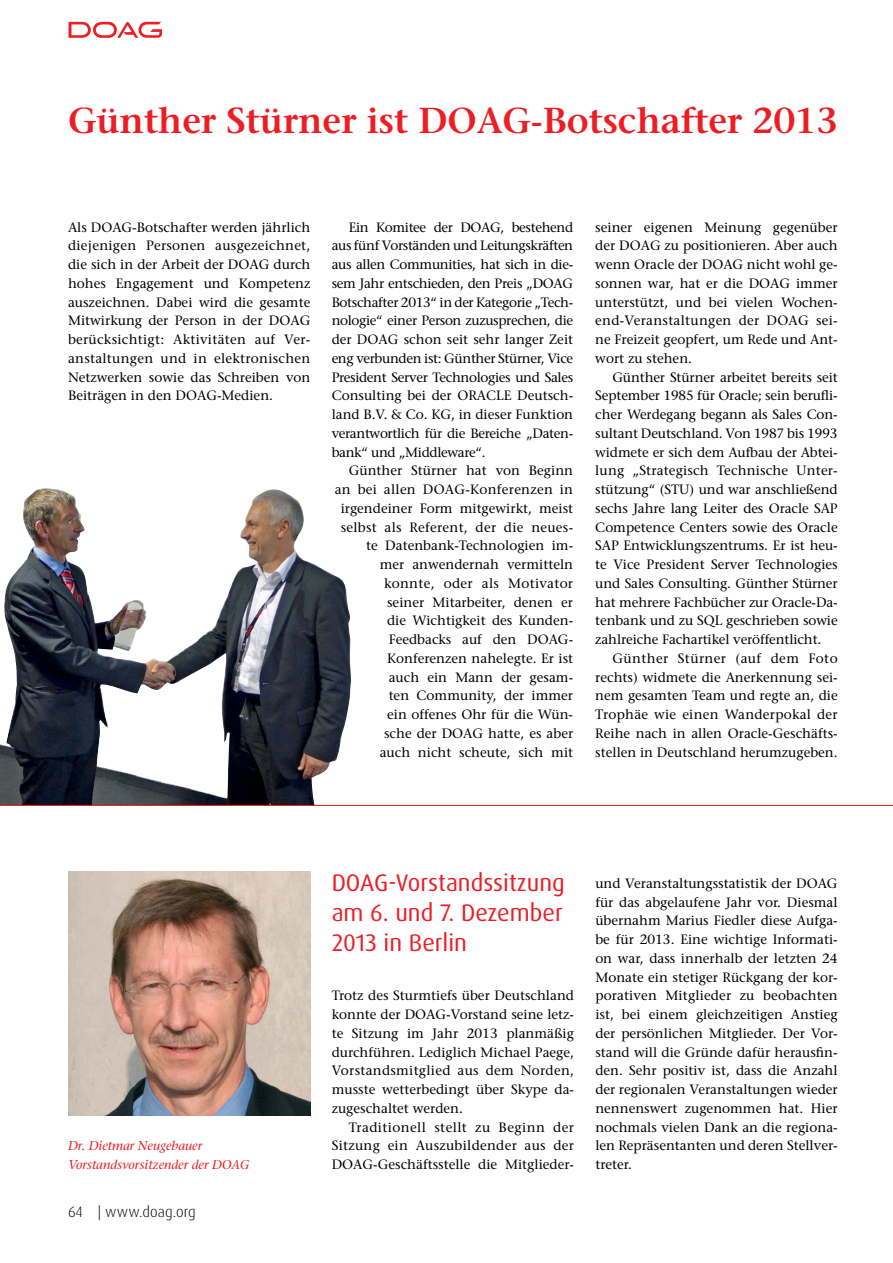
<style>
.page{position:relative;width:893px;height:1263px;background:#fff}
.page>*{position:absolute;margin:0;border:0;box-sizing:border-box;transform-origin:0 0}
.t1{font:600 36px "Stone Serif Std";letter-spacing:-.005em;color:#ed1d24}
.t2{font:24px/30px "Dax Pro";color:#ed1d24;text-align:justify}
.t3{font:300 15px "Dax Pro";letter-spacing:.01em;color:#000}
.t4{font:500 13.5px/18.8px "Stone Serif Std";color:#000;text-align:justify}
.t5{font:italic 500 12.75px/18.8px "Stone Serif Std";color:#ed1d24}
</style>
<div class="page">
<svg style="left:68px;top:22px;width:94px;height:16px"></svg>
<img style="left:0;top:488px;width:351px;height:317px">
<hr style="left:0;top:805px;width:893px;height:1px;background:#ed1d24">
<img style="left:68px;top:872px;width:242px;height:243px">
<h1 class="t1" style="left:68px;top:99px;width:771px">Günther Stürner ist DOAG-Botschafter 2013</h1>
<p class="t4" style="left:68px;top:218px;width:244px">Als DOAG-Botschafter werden jährlich diejenigen Personen ausgezeichnet, die sich in der Arbeit der DOAG durch hohes Engagement und Kompetenz auszeichnen. Dabei wird die gesamte Mitwirkung der Person in der DOAG berücksichtigt: Aktivitäten auf Ver&shy;anstaltungen und in elektronischen Netzwerken sowie das Schreiben von Beiträgen in den DOAG-Medien.</p>
<p class="t4" style="left:332px;top:218px;width:243px;text-indent:17px">Ein Komitee der DOAG, bestehend aus fünf Vorständen und Leitungskräften aus allen Communities, hat sich in die&shy;sem Jahr entschieden, den Preis „DOAG Botschafter 2013“ in der Kategorie „Tech&shy;nologie“ einer Person zuzusprechen, die der DOAG schon seit sehr langer Zeit eng verbunden ist: Günther Stürner, Vice President Server Technologies und Sales Consulting bei der ORACLE Deutsch&shy;land B.V. &amp; Co. KG, in dieser Funktion verantwortlich für die Bereiche „Daten&shy;bank“ und „Middleware“.</p>
<p class="t4" style="left:335px;top:461px;width:240px;text-align:right">Günther Stürner hat von Beginn an bei allen DOAG-Konferenzen in irgendeiner Form mitgewirkt, meist selbst als Referent, der die neues&shy;te Datenbank-Technologien im-<br>mer anwendernah vermitteln konnte, oder als Motivator<br>seiner Mitarbeiter, denen er<br>die Wichtigkeit des Kunden-<br>Feedbacks auf den DOAG-<br>Konferenzen nahelegte. Er ist<br>auch ein Mann der gesam-<br>ten Community, der immer<br>ein offenes Ohr für die Wün-<br>sche der DOAG hatte, es aber<br>auch nicht scheute, sich mit</p>
<p class="t4" style="left:595px;top:218px;width:244px">seiner eigenen Meinung gegenüber der DOAG zu positionieren. Aber auch wenn Oracle der DOAG nicht wohl ge&shy;sonnen war, hat er die DOAG immer unterstützt, und bei vielen Wochen&shy;end-Veranstaltungen der DOAG sei&shy;ne Freizeit geopfert, um Rede und Ant&shy;wort zu stehen.</p>
<p class="t4" style="left:595px;top:368px;width:244px;text-indent:17px">Günther Stürner arbeitet bereits seit September 1985 für Oracle; sein berufli&shy;cher Werdegang begann als Sales Con&shy;sultant Deutschland. Von 1987 bis 1993 widmete er sich dem Aufbau der Abtei&shy;lung „Strategisch Technische Unter&shy;stützung“ (STU) und war anschließend sechs Jahre lang Leiter des Oracle SAP Competence Centers sowie des Oracle SAP Entwicklungszentrums. Er ist heu&shy;te Vice President Server Technologies und Sales Consulting. Günther Stürner hat mehrere Fachbücher zur Oracle-Da&shy;tenbank und zu SQL geschrieben sowie zahlreiche Fachartikel veröffentlicht.</p>
<p class="t4" style="left:595px;top:649px;width:244px;text-indent:17px">Günther Stürner (auf dem Foto rechts) widmete die Anerkennung sei&shy;nem gesamten Team und regte an, die Trophäe wie einen Wanderpokal der Reihe nach in allen Oracle-Geschäfts&shy;stellen in Deutschland herumzugeben.</p>
<p class="t5" style="left:68px;top:1137px;width:183px">Dr. Dietmar Neugebauer<br>Vorstandsvorsitzender der DOAG</p>
<p class="t3" style="left:68px;top:1202px;width:129px">64 | www.doag.org</p>
<h2 class="t2" style="left:332px;top:867px;width:235px">DOAG-Vorstandssitzung am 6. und 7. Dezember 2013 in Berlin</h2>
<p class="t4" style="left:332px;top:986px;width:244px">Trotz des Sturmtiefs über Deutschland konnte der DOAG-Vorstand seine letz&shy;te Sitzung im Jahr 2013 planmäßig durchführen. Lediglich Michael Paege, Vorstandsmitglied aus dem Norden, musste wetterbedingt über Skype da&shy;zugeschaltet werden.</p>
<p class="t4" style="left:332px;top:1118px;width:244px;text-indent:17px">Traditionell stellt zu Beginn der Sitzung ein Auszubildender aus der DOAG-Geschäftsstelle die Mitglieder-</p>
<p class="t4" style="left:595px;top:874px;width:244px">und Veranstaltungsstatistik der DOAG für das abgelaufene Jahr vor. Diesmal übernahm Marius Fiedler diese Aufga&shy;be für 2013. Eine wichtige Informati&shy;on war, dass innerhalb der letzten 24<br>Monate ein stetiger Rückgang der kor&shy;porativen Mitglieder zu beobachten ist, bei einem gleichzeitigen Anstieg der persönlichen Mitglieder. Der Vor&shy;stand will die Gründe dafür herausfin&shy;den. Sehr positiv ist, dass die Anzahl der regionalen Veranstaltungen wieder nennenswert zugenommen hat. Hier nochmals vielen Dank an die regiona&shy;len Repräsentanten und deren Stellver&shy;treter.</p>
</div>
